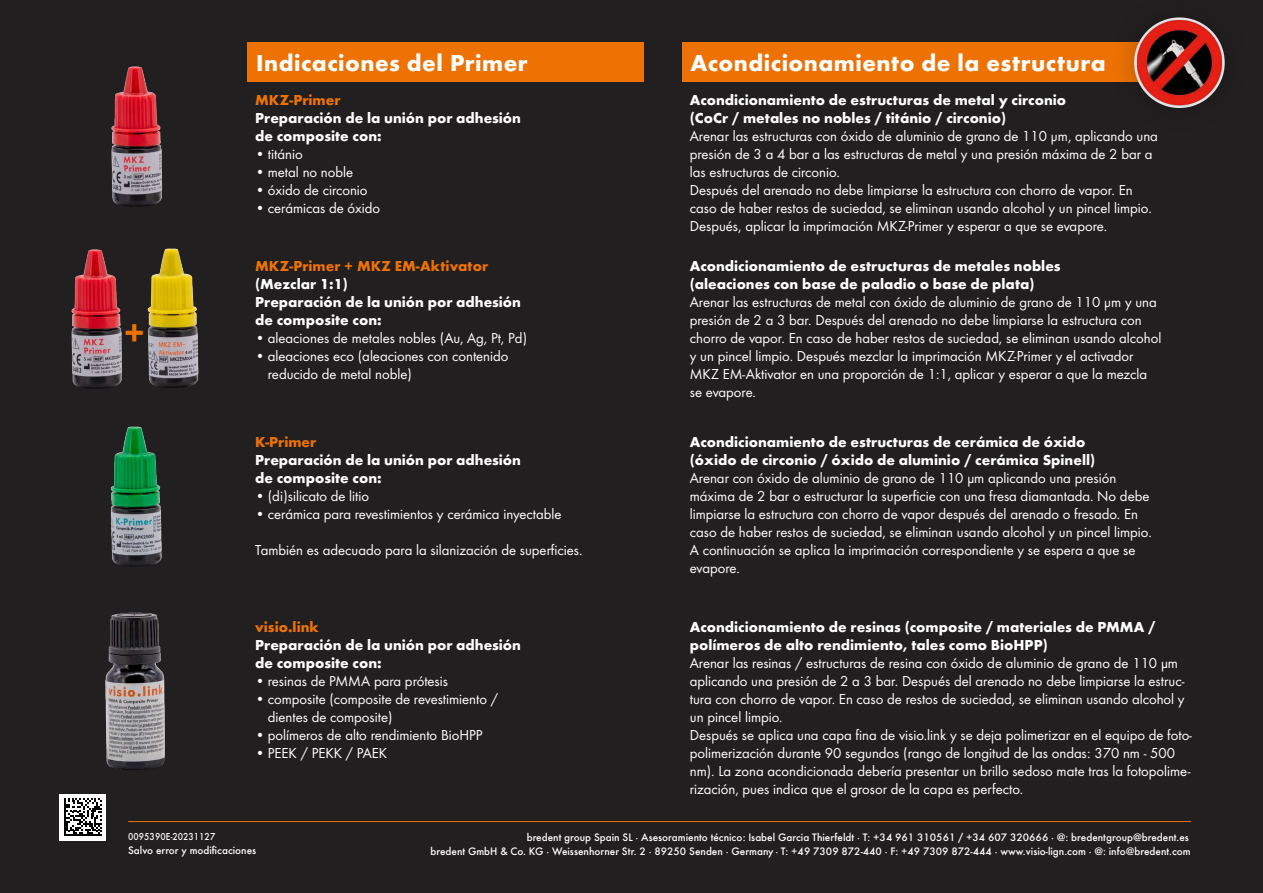
<style>
.page{position:relative;width:1263px;height:893px;background:#221f20}
.page>*{position:absolute;margin:0;border:0;box-sizing:border-box;transform-origin:0 0}
.t1{font:700 36.45px "Futura";color:#ee7203}
.t2{font:700 24px "Futura";letter-spacing:.02em;color:#fff}
.t3{font:15px/18px "Futura Boo";color:#fff}
.t4{font:700 15px/18px "Futura";color:#fff}
.t5{font:700 15px "Futura";color:#ee7203}
.t6{font:500 11.25px/14.4px "Futura";color:#fff}
.t7{font:500 10.5px "Futura";color:#fff;scale:.9 1}
</style>
<div class="page">
<hr style="left:128px;top:821px;width:1063px;height:1px;background:#ee7203">
<div style="left:60px;top:794px;width:46px;height:47px;background:#fff"></div>
<div style="left:248px;top:43px;width:396px;height:39px;background:#ee7203"></div>
<div style="left:682px;top:43px;width:461px;height:39px;background:#ee7203"></div>
<svg style="left:64px;top:798px;width:38px;height:38px"></svg>
<div style="left:1107px;top:0;width:144px;height:134px;background:#000;opacity:.3"></div>
<img style="left:1137px;top:20px;width:85px;height:85px">
<img style="left:101px;top:414px;width:71px;height:158px">
<img style="left:141px;top:242px;width:66px;height:152px">
<img style="left:99px;top:62px;width:75px;height:152px">
<img style="left:62px;top:245px;width:66px;height:152px">
<img style="left:87px;top:596px;width:99px;height:180px">
<h1 class="t1" style="left:124px;top:317px;width:23px">+</h1>
<h2 class="t2" style="left:256px;top:53px;width:273px">Indicaciones del Primer</h2>
<h2 class="t2" style="left:690px;top:53px;width:417px">Acondicionamiento de la estructura</h2>
<p class="t5" style="left:255px;top:93px;width:87px">MKZ-Primer</p>
<p class="t4" style="left:255px;top:110px;width:267px">Preparación de la unión por adhesión de composite con:</p>
<p class="t3" style="left:255px;top:146px;width:49px">• titánio</p>
<p class="t3" style="left:255px;top:164px;width:100px">• metal no noble</p>
<p class="t3" style="left:255px;top:182px;width:114px">• óxido de circonio</p>
<p class="t3" style="left:255px;top:200px;width:127px">• cerámicas de óxido</p>
<p class="t4" style="left:690px;top:92px;width:378px">Acondicionamiento de estructuras de metal y circonio (CoCr / metales no nobles / titánio / circonio)</p>
<p class="t3" style="left:690px;top:128px;width:470px">Arenar las estructuras con óxido de aluminio de grano de 110 µm, aplicando una presión de 3 a 4 bar a las estructuras de metal y una presión máxima de 2 bar a las estructuras de circonio.<br>Después del arenado no debe limpiarse la estructura con chorro de vapor. En caso de haber restos de suciedad, se eliminan usando alcohol y un pincel limpio.<br>Después, aplicar la imprimación MKZ-Primer y esperar a que se evapore.</p>
<p class="t4" style="left:690px;top:258px;width:372px">Acondicionamiento de estructuras de metales nobles (aleaciones con base de paladio o base de plata)</p>
<p class="t3" style="left:690px;top:295px;width:473px">Arenar las estructuras de metal con óxido de aluminio de grano de 110 µm y una presión de 2 a 3 bar. Después del arenado no debe limpiarse la estructura con chorro de vapor. En caso de haber restos de suciedad, se eliminan usando alcohol y un pincel limpio. Después mezclar la imprimación MKZ-Primer y el activador MKZ EM-Aktivator en una proporción de 1:1, aplicar y esperar a que la mezcla se evapore.</p>
<p class="t5" style="left:255px;top:260px;width:235px">MKZ-Primer + MKZ EM-Aktivator</p>
<p class="t4" style="left:255px;top:276px;width:267px">(Mezclar 1:1)<br>Preparación de la unión por adhesión de composite con:</p>
<p class="t3" style="left:255px;top:331px;width:274px">• aleaciones de metales nobles (Au, Ag, Pt, Pd)</p>
<p class="t3" style="left:268px;top:349px;width:242px;text-indent:-13px">• aleaciones eco (aleaciones con contenido reducido de metal noble)</p>
<p class="t5" style="left:255px;top:435px;width:63px">K-Primer</p>
<p class="t4" style="left:255px;top:452px;width:267px">Preparación de la unión por adhesión de composite con:</p>
<p class="t3" style="left:255px;top:488px;width:115px">• (di)silicato de litio</p>
<p class="t3" style="left:255px;top:506px;width:308px">• cerámica para revestimientos y cerámica inyectable</p>
<p class="t3" style="left:255px;top:542px;width:329px">También es adecuado para la silanización de superficies.</p>
<p class="t5" style="left:255px;top:620px;width:65px">visio.link</p>
<p class="t4" style="left:255px;top:637px;width:267px">Preparación de la unión por adhesión de composite con:</p>
<p class="t3" style="left:255px;top:673px;width:194px">• resinas de PMMA para prótesis</p>
<p class="t3" style="left:268px;top:691px;width:232px;text-indent:-13px">• composite (composite de revestimiento / dientes de composite)</p>
<p class="t3" style="left:255px;top:727px;width:229px">• polímeros de alto rendimiento BioHPP</p>
<p class="t3" style="left:255px;top:745px;width:134px">• PEEK / PEKK / PAEK</p>
<p class="t4" style="left:690px;top:434px;width:407px">Acondicionamiento de estructuras de cerámica de óxido (óxido de circonio / óxido de aluminio / cerámica Spinell)</p>
<p class="t3" style="left:690px;top:470px;width:463px">Arenar con óxido de aluminio de grano de 110 μm aplicando una presión máxima de 2 bar o estructurar la superficie con una fresa diamantada. No debe limpiarse la estructura con chorro de vapor después del arenado o fresado. En caso de haber restos de suciedad, se eliminan usando alcohol y un pincel limpio.<br>A continuación se aplica la imprimación correspondiente y se espera a que se evapore.</p>
<p class="t4" style="left:690px;top:619px;width:467px">Acondicionamiento de resinas (composite / materiales de PMMA / polímeros de alto rendimiento, tales como BioHPP)</p>
<p class="t3" style="left:690px;top:655px;width:504px">Arenar las resinas / estructuras de resina con óxido de aluminio de grano de 110 μm aplicando una presión de 2 a 3 bar. Después del arenado no debe limpiarse la estruc&shy;tura con chorro de vapor. En caso de restos de suciedad, se eliminan usando alcohol y un pincel limpio.<br>Después se aplica una capa fina de visio.link y se deja polimerizar en el equipo de foto&shy;polimerización durante 90 segundos (rango de longitud de las ondas: 370 nm - 500 nm). La zona acondicionada debería presentar un brillo sedoso mate tras la fotopolime&shy;rización, pues indica que el grosor de la capa es perfecto.</p>
<p class="t7" style="left:128px;top:831px;width:98px">0095390E-20231127</p>
<p class="t6" style="left:128px;top:843px;width:130px">Salvo error y modificaciones</p>
<p class="t6" style="left:430px;top:830px;width:760px;text-indent:96px">bredent group Spain SL · Asesoramiento técnico: Isabel Garcia Thierfeldt · T: +34 961 310561 / +34 607 320666 · @: bredentgroup@bredent.es bredent GmbH &amp; Co. KG · Weissenhorner Str. 2 · 89250 Se den · Germany</p>
<p class="t6" style="left:527px;top:844px;width:345px">bredent GmbH &amp; Co. KG · Weissenhorner Str. 2 · 89250 Senden · Germany</p>
<p class="t6" style="left:745px;top:844px;width:447px">enden · GT: +49 7309 872-440 · F: +49 7309 872-444 · www.visio-lign.com · @: info@bredent.com</p>
</div>
